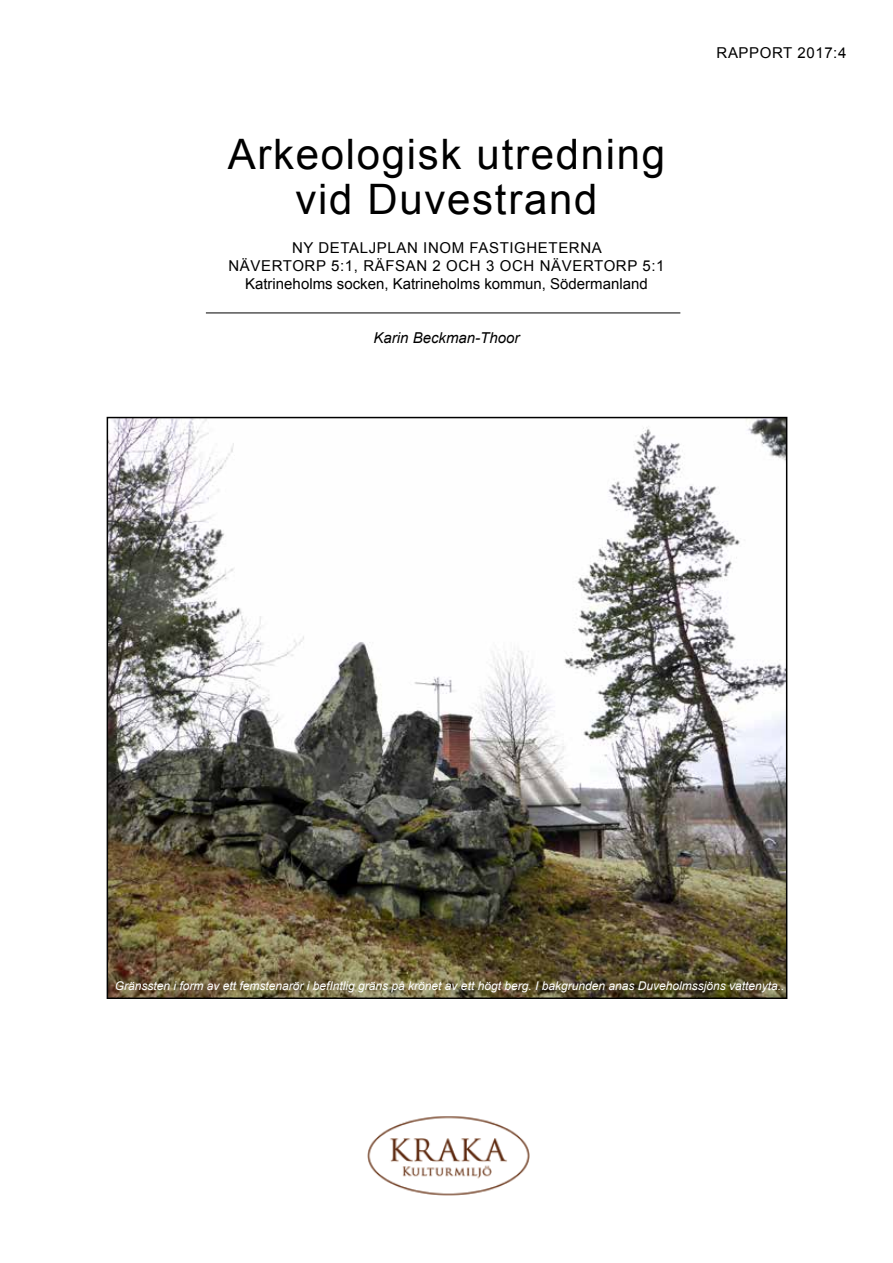
<style>
.page{position:relative;width:893px;height:1263px;background:#fff}
.page>*{position:absolute;margin:0;border:0;box-sizing:border-box;transform-origin:0 0}
.t1{font:42px/45px "Arial";letter-spacing:.04em;color:#000;text-align:center}
.t2{font:15px/18px "Arial";letter-spacing:.02em;color:#000;text-align:center}
.t3{font:italic 15px "Arial";color:#000}
.t4{font:15px "Arial";letter-spacing:.04em;color:#000}
.t5{font:italic 12px "Arial";color:#fff}
</style>
<div class="page">
<img style="left:367px;top:1116px;width:163px;height:80px">
<hr style="left:206px;top:313px;width:474px;height:1px;background:#000">
<img style="left:110px;top:420px;width:674px;height:576px">
<h1 class="t1" style="left:228px;top:132px;width:439px">Arkeologisk utredning vid Duvestrand</h1>
<p class="t2" style="left:228px;top:239px;width:438px">NY DETALJPLAN INOM FASTIGHETERNA<br>NÄVERTORP 5:1, RÄFSAN 2 OCH 3 OCH NÄVERTORP 5:1<br>Katrineholms socken, Katrineholms kommun, Södermanland</p>
<p class="t3" style="left:374px;top:328px;width:147px">Karin Beckman-Thoor</p>
<p class="t4" style="left:717px;top:43px;width:131px">RAPPORT 2017:4</p>
<p class="t5" style="left:115px;top:978px;width:671px">Gränssten i form av ett femstenarör i befIntlig gräns på krönet av ett högt berg. I bakgrunden anas Duveholmssjöns vattenyta..</p>
</div>
